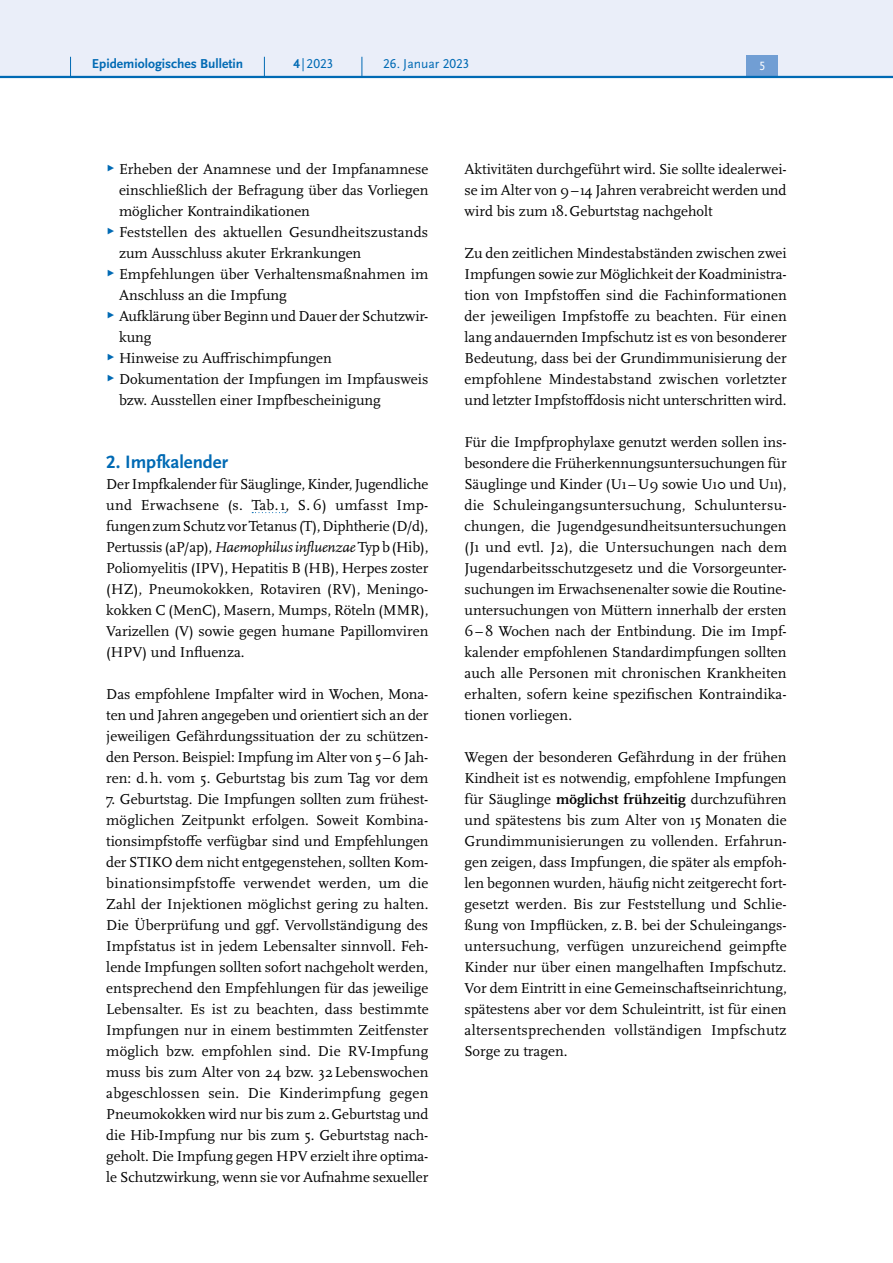
<style>
.page{position:relative;width:893px;height:1263px;background:#fff}
.page>*{position:absolute;margin:0;border:0;box-sizing:border-box;transform-origin:0 0}
.t1{font:700 18.75px "Scala Sans Pro";color:#006ab4}
.P_-_Fließtext{font:15px/21px "Scala Pro";color:#000;text-align:justify}
.Li_-_AFZ_Pfeil_Absta{font:15px/21px "Scala Pro";color:#000}
.t2{font:700 13.5px "Scala Sans Pro";color:#006ab4}
.t3{font:13.5px "Scala Sans Pro";color:#006ab4}
.t4{font:12.45px "Scala Sans Pro";color:#fff}
.s1{font-weight:700}
.s2{font-family:"Scala Sans Pro";font-size:9px;color:#006ab4}
.s3{font-style:italic}
</style>
<div class="page">
<svg style="left:252px;top:512px;width:34px;height:1px"></svg>
<div style="left:0;top:0;width:893px;height:77px;background:#eaeef9"></div>
<div style="left:746px;top:55px;width:32px;height:21px;background:#719ed4"></div>
<hr style="left:0;top:76px;width:893px;height:2px;background:#006ab4">
<svg style="left:70px;top:57px;width:1px;height:19px"></svg>
<svg style="left:264px;top:57px;width:1px;height:19px"></svg>
<svg style="left:362px;top:57px;width:1px;height:19px"></svg>
<p class="t2" style="left:92px;top:55px;width:153px">Epidemiologisches Bulletin</p>
<p class="t3" style="left:294px;top:55px;width:41px"><span class="s1">4</span> | 2023</p>
<p class="t3" style="left:383px;top:55px;width:88px">26. Januar 2023</p>
<p class="t4" style="left:759px;top:59px;width:8px">5</p>
<p class="Li_-_AFZ_Pfeil_Absta" style="left:119px;top:158px;width:311px;text-align:justify;text-indent:-13px"><span class="s2">▶</span> Erheben der Anamnese und der Impfanamnese einschließlich der Befragung über das Vorliegen möglicher Kontraindikationen</p>
<p class="Li_-_AFZ_Pfeil_Absta" style="left:119px;top:221px;width:311px;text-indent:-13px"><span class="s2">▶</span> Feststellen des aktuellen Gesundheitszustands zum Ausschluss akuter Erkrankungen</p>
<p class="Li_-_AFZ_Pfeil_Absta" style="left:119px;top:263px;width:311px;text-indent:-13px"><span class="s2">▶</span> Empfehlungen über Verhaltensmaßnahmen im<br>Anschluss an die Impfung</p>
<p class="Li_-_AFZ_Pfeil_Absta" style="left:119px;top:305px;width:311px;text-indent:-13px"><span class="s2">▶</span> Aufklärung über Beginn und Dauer der Schutzwir&shy;kung</p>
<p class="Li_-_AFZ_Pfeil_Absta" style="left:106px;top:347px;width:227px"><span class="s2">▶</span> Hinweise zu Auffrischimpfungen</p>
<p class="Li_-_AFZ_Pfeil_Absta" style="left:119px;top:368px;width:311px;text-indent:-13px"><span class="s2">▶</span> Dokumentation der Impfungen im Impfausweis bzw. Ausstellen einer Impfbescheinigung</p>
<h3 class="t1" style="left:106px;top:450px;width:123px">2. Impfkalender</h3>
<p class="P_-_Fließtext" style="left:106px;top:473px;width:324px">Der Impfkalender für Säuglinge, Kinder, Jugendliche und Erwachsene (s. Tab. 1, S. 6) umfasst Imp&shy;fungen zum Schutz vor Tetanus (T), Diphtherie (D/d), Pertussis (aP/ap), <span class="s3">Haemophilus influenzae</span> Typ b(Hib), Poliomyelitis (IPV), Hepatitis B (HB), Herpes zoster (HZ), Pneumokokken, Rotaviren (RV), Meningo&shy;kokken C (MenC), Masern, Mumps, Röteln (MMR), Varizellen (V) sowie gegen humane Papillomviren (HPV) und Influenza.</p>
<p class="P_-_Fließtext" style="left:106px;top:683px;width:324px">Das empfohlene Impfalter wird in Wochen, Mona&shy;ten und Jahren angegeben und orientiert sich an der jeweiligen Gefährdungssituation der zu schützen&shy;den Person. Beispiel: Impfung im Alter von 5–6 Jah&shy;ren: d.h. vom 5. Geburtstag bis zum Tag vor dem</p>
<p class="P_-_Fließtext" style="left:106px;top:788px;width:324px">7. Geburtstag. Die Impfungen sollten zum frühest&shy;möglichen Zeitpunkt erfolgen. Soweit Kombina&shy;tionsimpfstoffe verfügbar sind und Empfehlungen der STIKO dem nicht entgegenstehen, sollten Kom&shy;binationsimpfstoffe verwendet werden, um die Zahl der Injektionen möglichst gering zu halten.<br>Die Überprüfung und ggf. Vervollständigung des Impfstatus ist in jedem Lebensalter sinnvoll. Feh&shy;lende Impfungen sollten sofort nachgeholt werden, entsprechend den Empfehlungen für das jeweilige Lebensalter. Es ist zu beachten, dass bestimmte Impfungen nur in einem bestimmten Zeitfenster möglich bzw. empfohlen sind. Die RV-Impfung muss bis zum Alter von 24 bzw. 32Lebenswochen abgeschlossen sein. Die Kinderimpfung gegen Pneumokokken wird nur bis zum 2.Geburtstag und die Hib-Impfung nur bis zum 5. Geburtstag nach&shy;geholt. Die Impfung gegen HPV erzielt ihre optima&shy;le Schutzwirkung, wenn sie vor Aufnahme sexueller</p>
<p class="P_-_Fließtext" style="left:465px;top:158px;width:324px">Aktivitäten durchgeführt wird. Sie sollte idealerwei&shy;se im Alter von 9–14 Jahren verabreicht werden und wird bis zum 18.Geburtstag nachgeholt</p>
<p class="P_-_Fließtext" style="left:465px;top:242px;width:324px">Zu den zeitlichen Mindestabständen zwischen zwei Impfungen sowie zur Möglichkeit der Koadministra&shy;tion von Impfstoffen sind die Fachinformationen der jeweiligen Impfstoffe zu beachten. Für einen lang andauernden Impfschutz ist es von besonderer Bedeutung, dass bei der Grundimmunisierung der empfohlene Mindestabstand zwischen vorletzter und letzter Impfstoffdosis nicht unterschritten wird.</p>
<p class="P_-_Fließtext" style="left:465px;top:431px;width:324px">Für die Impfprophylaxe genutzt werden sollen ins&shy;besondere die Früherkennungsuntersuchungen für Säuglinge und Kinder (U1 –U9 sowie U10 und U11), die Schuleingangsuntersuchung, Schuluntersu&shy;chungen, die Jugendgesundheitsuntersuchungen (J1 und evtl. J2), die Untersuchungen nach dem Jugendarbeitsschutzgesetz und die Vorsorgeunter&shy;suchungen im Erwachsenenalter sowie die Routine&shy;untersuchungen von Müttern innerhalb der ersten 6–8 Wochen nach der Entbindung. Die im Impf&shy;kalender empfohlenen Standardimpfungen sollten auch alle Personen mit chronischen Krankheiten erhalten, sofern keine spezifischen Kontraindika&shy;tionen vorliegen.</p>
<p class="P_-_Fließtext" style="left:465px;top:746px;width:324px">Wegen der besonderen Gefährdung in der frühen Kindheit ist es notwendig, empfohlene Impfungen für Säuglinge <span class="s1">möglichst frühzeitig</span> durchzuführen und spätestens bis zum Alter von 15 Monaten die Grundimmunisierungen zu vollenden. Erfahrun&shy;gen zeigen, dass Impfungen, die später als empfoh&shy;len begonnen wurden, häufig nicht zeitgerecht fort&shy;gesetzt werden. Bis zur Feststellung und Schlie&shy;ßung von Impflücken, z.B. bei der Schuleingangs&shy;untersuchung, verfügen unzureichend geimpfte Kinder nur über einen mangelhaften Impfschutz.<br>Vor dem Eintritt in eine Gemeinschaftseinrichtung, spätestens aber vor dem Schuleintritt, ist für einen altersentsprechenden vollständigen Impfschutz Sorge zu tragen.</p>
</div>
